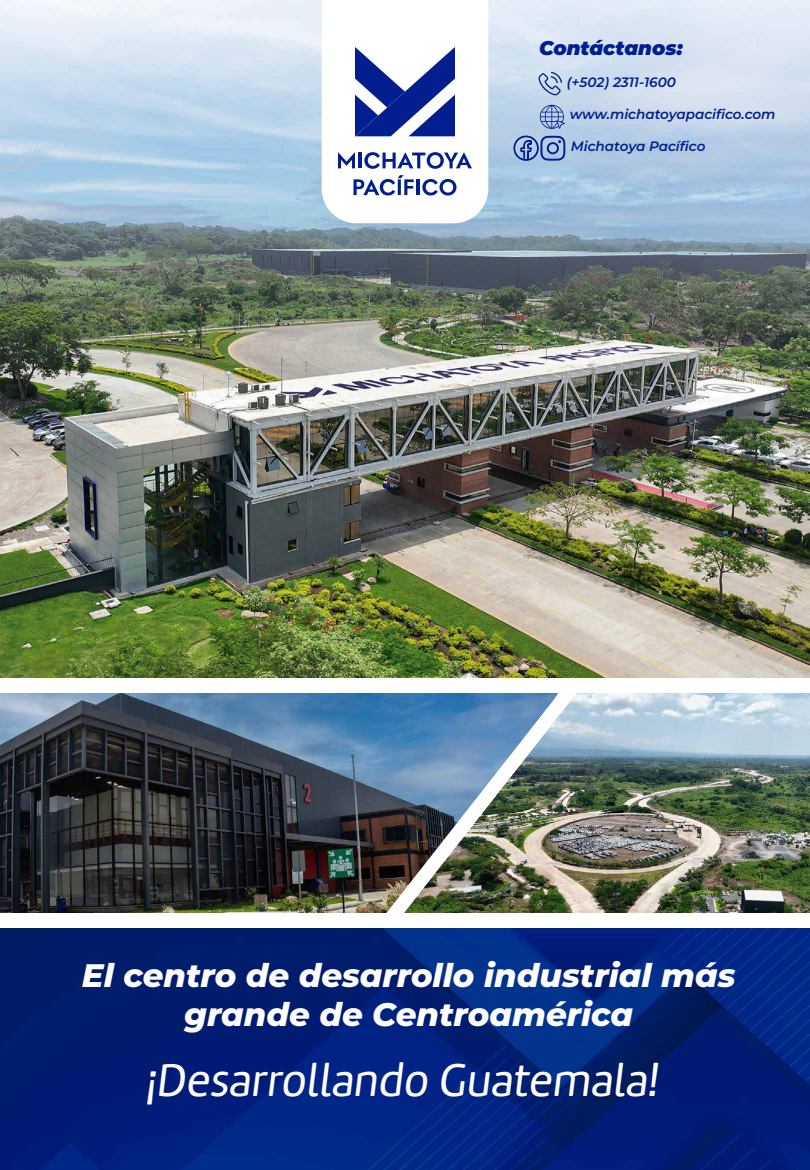
<style>
.page{position:relative;width:810px;height:1170px;background:#fff}
.page>*{position:absolute;margin:0;border:0;box-sizing:border-box;transform-origin:0 0}
.t1{font:47.5px "Marine Rounded Oblicua";color:#fff}
.t2{font:italic 800 32.5px/39px "Montserrat";color:#fff;text-align:center}
.t3{font:italic 900 19.75px "Montserrat";color:#031f8f}
.t4{font:italic 600 13.62px "Montserrat";color:#031f8f}
</style>
<div class="page">
<img style="left:0;top:0;width:810px;height:678px">
<img style="left:0;top:693px;width:810px;height:220px">
<img style="left:0;top:928px;width:810px;height:242px">
<svg style="left:539px;top:72px;width:23px;height:23px"></svg>
<svg style="left:540px;top:105px;width:25px;height:24px"></svg>
<svg style="left:513px;top:135px;width:52px;height:26px"></svg>
<svg style="left:322px;top:0;width:166px;height:223px"></svg>
<img style="left:383px;top:693px;width:195px;height:220px">
<h3 class="t3" style="left:539px;top:35px;width:145px">Contáctanos:</h3>
<p class="t4" style="left:567px;top:73px;width:111px">(+502) 2311-1600</p>
<p class="t4" style="left:570px;top:105px;width:207px">www.michatoyapacifico.com</p>
<p class="t4" style="left:571px;top:137px;width:136px">Michatoya Pacífico</p>
<h2 class="t2" style="left:82px;top:955px;width:655px">El centro de desarrollo industrial más grande de Centroamérica</h2>
<h1 class="t1" style="left:145px;top:1050px;width:513px">¡Desarrollando Guatemala!</h1>
</div>
